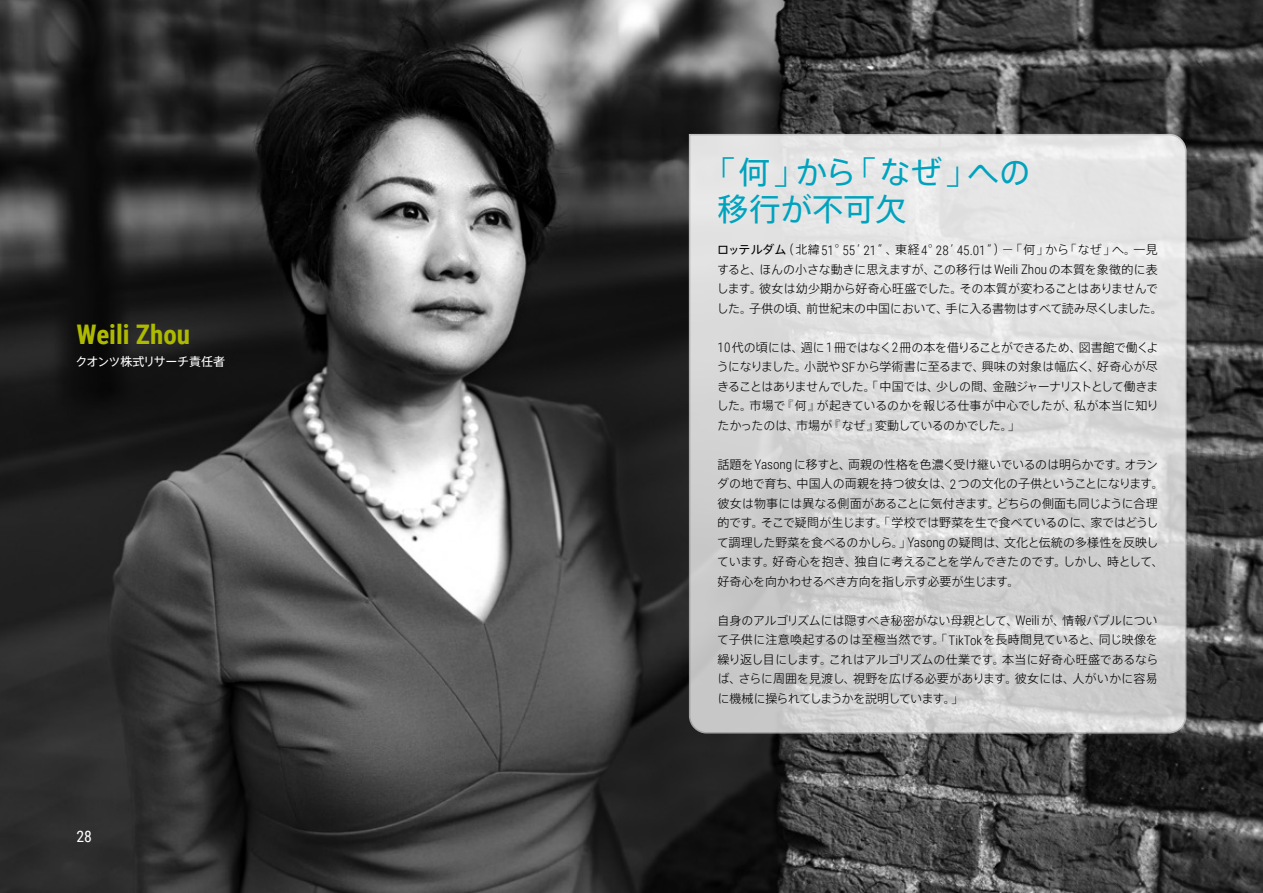
<style>
.page{position:relative;width:1263px;height:893px;background:#fff}
.page>*{position:absolute;margin:0;border:0;box-sizing:border-box;transform-origin:0 0}
.t1{font:31.5px/37.5px "Axis Std";color:#00a3be}
.t2{font:700 27px "Roboto Condensed";color:#adba00}
.t3{font:15.75px "Roboto Condensed";color:#fff}
.t4{font:300 12px/19.5px "Axis Std";letter-spacing:-.015em;color:#000}
.t5{font:12px "Axis Std";letter-spacing:-.025em;color:#fff}
.s1{font-weight:400}
.s2{font-family:"Roboto Condensed";font-size:13.2px}
</style>
<div class="page">
<img style="left:0;top:0;width:1263px;height:893px">
<svg style="left:688px;top:133px;width:499px;height:601px;background:#d7d7d7"></svg>
<h2 class="t2" style="left:77px;top:316px;width:115px">Weili Zhou</h2>
<p class="t5" style="left:76px;top:352px;width:151px">クオンツ株式リサーチ責任者</p>
<h3 class="t3" style="left:77px;top:825px;width:17px">28</h3>
<h1 class="t1" style="left:718px;top:151px;width:314px;text-indent:-14px">「何」から「なぜ」への移行が不可欠</h1>
<p class="t4" style="left:717px;top:239px;width:448px"><span class="s1">ロッテルダム</span>（北緯<span class="s2">51</span>°<span class="s2">55</span>’<span class="s2">21</span>”、東経<span class="s2">4</span>°<span class="s2">28</span>’<span class="s2">45.01</span>”）－「何」から「なぜ」へ。一見すると、ほんの小さな動きに思えますが、この移行は<span class="s2">Weili Zhou</span>の本質を象徴的に表します。彼女は幼少期から好奇心旺盛でした。その本質が変わることはありませんでした。子供の頃、前世紀末の中国において、手に入る書物はすべて読み尽くしました。</p>
<p class="t4" style="left:717px;top:337px;width:443px;text-align:justify"><span class="s2">10</span>代の頃には、週に<span class="s2">1</span>冊ではなく<span class="s2">2</span>冊の本を借りることができるため、図書館で働くようになりました。小説や<span class="s2">SF</span>から学術書に至るまで、興味の対象は幅広く、好奇心が尽きることはありませんでした。「中国では、少しの間、金融ジャーナリストとして働きました。市場で『何』が起きているのかを報じる仕事が中心でしたが、私が本当に知りたかったのは、市場が『なぜ』変動しているのかでした。」</p>
<p class="t4" style="left:717px;top:454px;width:448px">話題を<span class="s2">Yasong</span>に移すと、両親の性格を色濃く受け継いでいるのは明らかです。オランダの地で育ち、中国人の両親を持つ彼女は、<span class="s2">2</span>つの文化の子供ということになります。彼女は物事には異なる側面があることに気付きます。どちらの側面も同じように合理的です。そこで疑問が生じます。「学校では野菜を生で食べているのに、家ではどうして調理した野菜を食べるのかしら。」<span class="s2">Yasong</span>の疑問は、文化と伝統の多様性を反映しています。好奇心を抱き、独自に考えることを学んできたのです。しかし、時として、好奇心を向かわせるべき方向を指し示す必要が生じます。</p>
<p class="t4" style="left:717px;top:610px;width:443px;text-align:justify">自身のアルゴリズムには隠すべき秘密がない母親として、<span class="s2">Weili</span>が、情報バブルについて子供に注意喚起するのは至極当然です。「<span class="s2">TikTok</span>を長時間見ていると、同じ映像を繰り返し目にします。これはアルゴリズムの仕業です。本当に好奇心旺盛であるならば、さらに周囲を見渡し、視野を広げる必要があります。彼女には、人がいかに容易に機械に操られてしまうかを説明しています。」</p>
</div>
